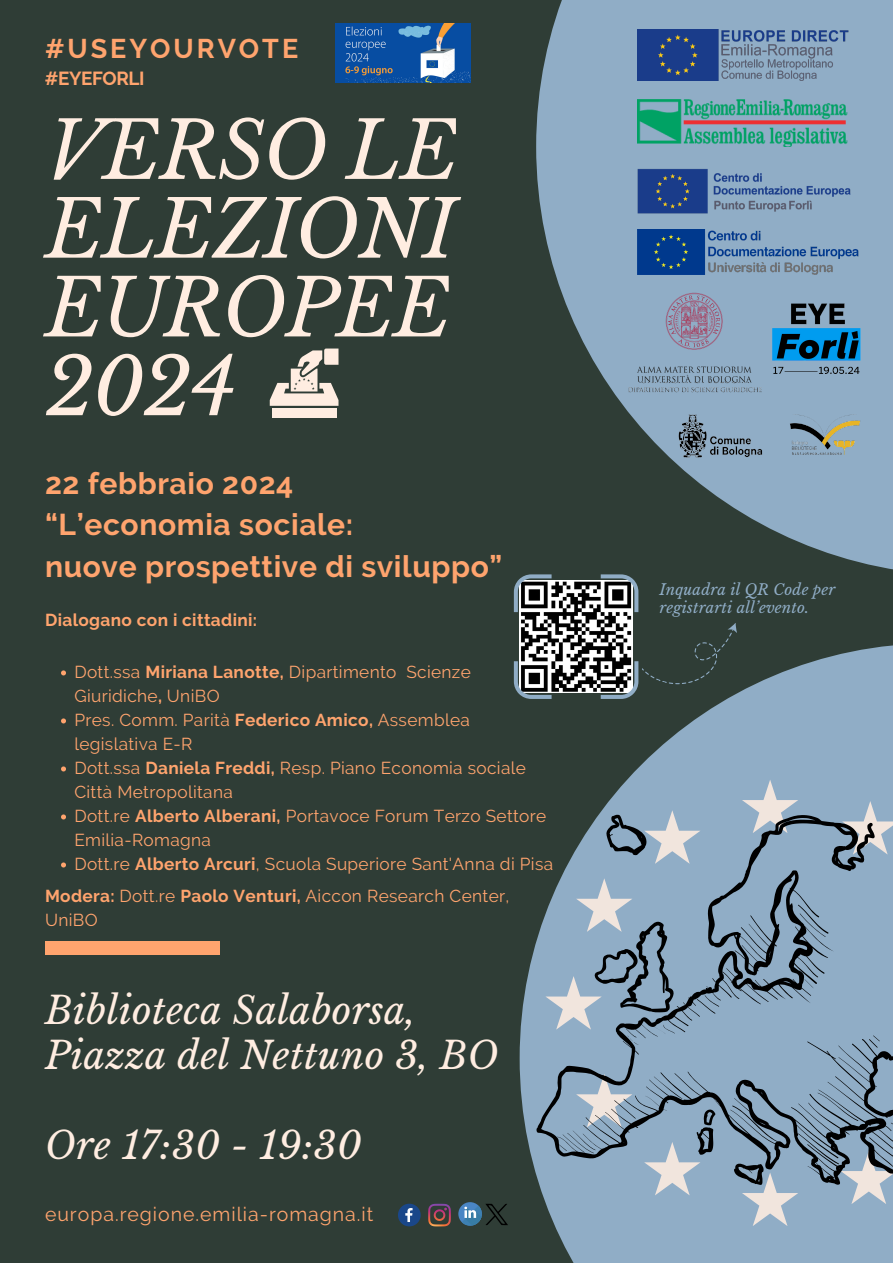
<style>
.page{position:relative;width:893px;height:1263px;background:#2f3d36}
.page>*{position:absolute;margin:0;border:0;box-sizing:border-box;transform-origin:0 0}
.t1{font:italic 78.75px/78.8px "Libre Baskerville";letter-spacing:-.02em;color:#ffede1;text-align:justify}
.t2{font:italic 37.5px/45px "Libre Baskerville";letter-spacing:.01em;color:#ffede1}
.t3{font:700 30px/41.5px "Raleway";letter-spacing:.02em;color:#ffa46e}
.t4{font:700 27px "Raleway";letter-spacing:.11em;color:#ffa46e}
.t5{font:19.5px "Raleway";letter-spacing:.05em;color:#ffa46e}
.t6{font:700 18.9px "Raleway";letter-spacing:-.02em;color:#ffa46e}
.t7{font:17.25px/24px "Raleway";letter-spacing:.02em;color:#ffa46e}
.t8{font:700 17.25px "Raleway";letter-spacing:.02em;color:#ffa46e}
.t9{font:italic 15px/18px "Libre Baskerville";letter-spacing:.01em;color:#90adc6}
.s1{font-weight:700}
</style>
<div class="page">
<svg style="left:519px;top:645px;width:374px;height:618px;fill:#90adc6"></svg>
<svg style="left:61px;top:670px;width:5px;height:5px"></svg>
<svg style="left:61px;top:718px;width:5px;height:5px"></svg>
<svg style="left:61px;top:766px;width:5px;height:5px"></svg>
<svg style="left:61px;top:814px;width:5px;height:5px"></svg>
<svg style="left:61px;top:862px;width:5px;height:5px"></svg>
<div style="left:45px;top:941px;width:174px;height:14px;background:#ffa46e"></div>
<svg style="left:742px;top:779px;width:56px;height:36px;background:#b0bfcd"></svg>
<svg style="left:840px;top:1185px;width:53px;height:19px"></svg>
<svg style="left:644px;top:1185px;width:56px;height:10px"></svg>
<svg style="left:644px;top:810px;width:56px;height:5px"></svg>
<svg style="left:842px;top:801px;width:51px;height:14px"></svg>
<svg style="left:742px;top:1185px;width:56px;height:41px;background:#b7c3cf"></svg>
<svg style="left:536px;top:815px;width:357px;height:370px;background:#839baf"></svg>
<div style="left:272px;top:408px;width:64px;height:9px;background:#ffede1"></div>
<svg style="left:270px;top:348px;width:68px;height:58px"></svg>
<img style="left:335px;top:23px;width:135px;height:59px">
<svg style="left:398px;top:1204px;width:23px;height:22px"></svg>
<svg style="left:428px;top:1204px;width:23px;height:22px"></svg>
<svg style="left:458px;top:1202px;width:24px;height:23px"></svg>
<svg style="left:462px;top:1204px;width:46px;height:22px"></svg>
<svg style="left:536px;top:0;width:357px;height:575px;fill:#90adc6"></svg>
<img style="left:637px;top:93px;width:211px;height:54px">
<img style="left:637px;top:168px;width:217px;height:46px">
<img style="left:769px;top:300px;width:96px;height:76px">
<img style="left:637px;top:293px;width:114px;height:90px">
<img style="left:622px;top:383px;width:145px;height:12px">
<img style="left:637px;top:229px;width:228px;height:45px">
<img style="left:637px;top:30px;width:211px;height:50px">
<img style="left:674px;top:413px;width:190px;height:45px">
<img style="left:519px;top:580px;width:82px;height:113px">
<svg style="left:514px;top:661px;width:37px;height:38px"></svg>
<svg style="left:514px;top:574px;width:37px;height:38px"></svg>
<svg style="left:601px;top:574px;width:139px;height:125px"></svg>
<p class="t4" style="left:45px;top:33px;width:255px">#USEYOURVOTE</p>
<p class="t6" style="left:45px;top:67px;width:101px">#EYEFORLI</p>
<p class="t1" style="left:45px;top:112px;width:415px">VERSO LE ELEZIONI EUROPEE 2024</p>
<p class="t3" style="left:45px;top:463px;width:459px">22 febbraio 2024<br>“L’economia sociale:<br>nuove prospettive di sviluppo”</p>
<p class="t8" style="left:45px;top:610px;width:214px">Dialogano con i cittadini:</p>
<p class="t7" style="left:74px;top:660px;width:398px">Dott.ssa <span class="s1">Miriana Lanotte,</span> Dipartimento Scienze<br>Giuridiche<span class="s1">,</span> UniBO</p>
<p class="t7" style="left:74px;top:708px;width:397px">Pres. Comm. Parità <span class="s1">Federico Amico,</span> Assemblea legislativa E-R</p>
<p class="t7" style="left:74px;top:756px;width:453px">Dott.ssa <span class="s1">Daniela Freddi,</span> Resp. Piano Economia sociale<br>Città Metropolitana</p>
<p class="t7" style="left:74px;top:804px;width:473px">Dott.re <span class="s1">Alberto Alberani,</span> Portavoce Forum Terzo Settore<br>Emilia-Romagna</p>
<p class="t7" style="left:74px;top:852px;width:480px">Dott.re <span class="s1">Alberto Arcuri</span>, Scuola Superiore Sant'Anna di Pisa</p>
<h4 class="t7" style="left:45px;top:884px;width:466px"><span class="s1">Modera:</span> Dott.re <span class="s1">Paolo Venturi,</span> Aiccon Research Center,<br>UniBO</h4>
<p class="t2" style="left:45px;top:989px;width:455px">Biblioteca Salaborsa,<br>Piazza del Nettuno 3, BO</p>
<p class="t2" style="left:45px;top:1124px;width:318px">Ore 17:30 - 19:30</p>
<p class="t5" style="left:45px;top:1202px;width:330px">europa.regione.emilia-romagna.it</p>
<p class="t9" style="left:659px;top:581px;width:177px">Inquadra il QR Code per registrarti all’evento.</p>
</div>
